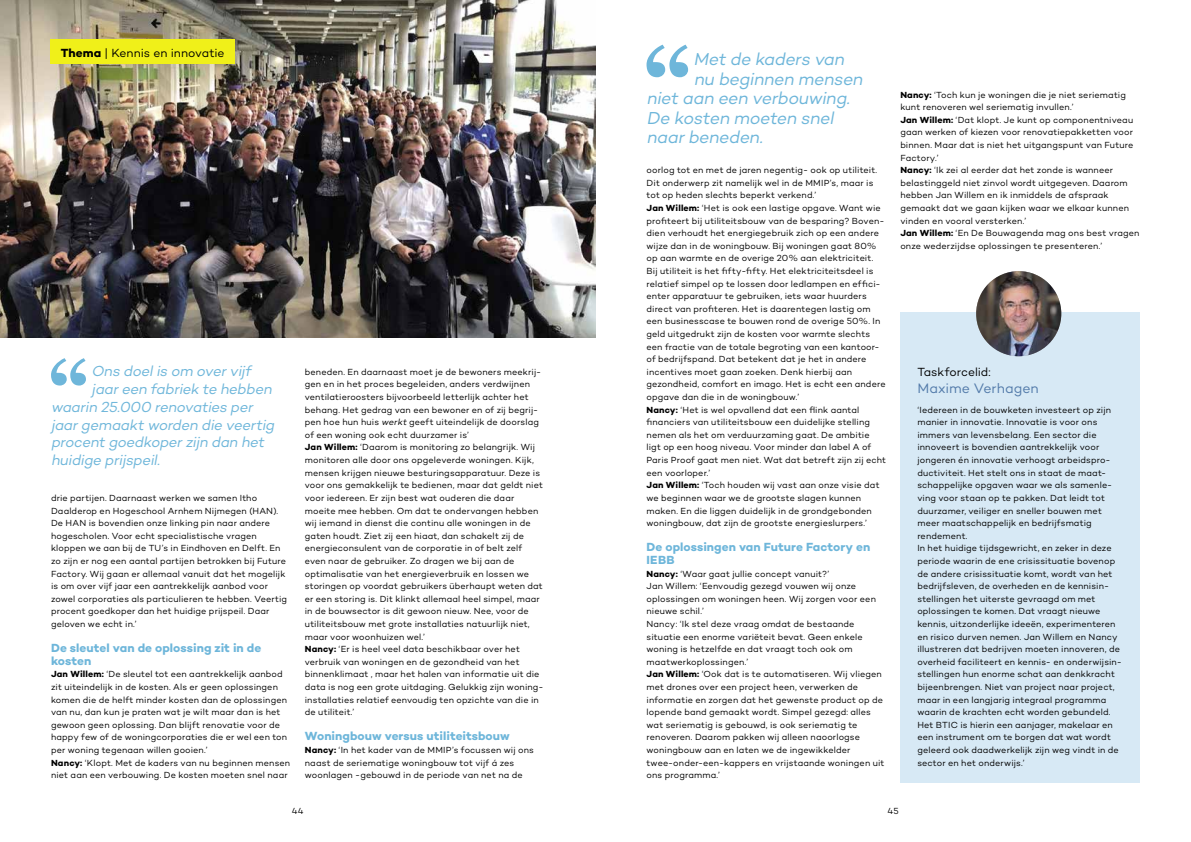
<style>
.page{position:relative;width:1191px;height:842px;background:#fff}
.page>*{position:absolute;margin:0;border:0;box-sizing:border-box;transform-origin:0 0}
.t1{font:italic 17.6px "Campton";color:#6eb6da}
.t2{font:italic 14.8px "Campton";letter-spacing:-.025em;color:#6eb6da}
.t3{font:14px "Campton";color:#537baa}
.t4{font:700 12px/12.6px "Campton";letter-spacing:.005em;color:#6eb6da}
.t5{font:12px "Campton";color:#000}
.t6{font:9px/12.6px "Campton";letter-spacing:.015em;color:#000}
.s1{font-weight:700}
.s2{font-style:italic}
</style>
<div class="page">
<img style="left:0;top:0;width:595px;height:337px">
<div style="left:900px;top:312px;width:240px;height:470px;background:#d7e9f5"></div>
<img style="left:976px;top:271px;width:85px;height:85px;border-radius:43px">
<svg style="left:51px;top:358px;width:35px;height:28px"></svg>
<svg style="left:646px;top:45px;width:42px;height:32px"></svg>
<div style="left:50px;top:40px;width:185px;height:24px;background:#f0f019"></div>
<h3 class="t5" style="left:61px;top:45px;width:165px"><span class="s1">Thema</span> | Kennis en innovatie</h3>
<h2 class="t2" style="left:91px;top:361px;width:164px">Ons doelis om overvijf</h2>
<h2 class="t2" style="left:92px;top:379px;width:185px">jaareen fabriek te hebben</h2>
<h2 class="t2" style="left:51px;top:397px;width:206px">waarin 25.000 renovaties per</h2>
<h2 class="t2" style="left:51px;top:415px;width:228px">jaargemaaktworden die veertig</h2>
<h2 class="t2" style="left:51px;top:433px;width:218px">procentgoedkoperzijn dan het</h2>
<h2 class="t2" style="left:51px;top:451px;width:113px">huidige prijspeil.</h2>
<p class="t6" style="left:51px;top:491px;width:238px">drie partijen. Daarnaast werken we samen Itho Daalderop en Hogeschool Arnhem Nijmegen (HAN).<br>De HAN is bovendien onze linking pin naar andere hogescholen. Voor echt specialistische vragen kloppen we aan bij de TU’s in Eindhoven en Delft. En zo zijn er nog een aantal partijen betrokken bij Future Factory. Wij gaan er allemaal vanuit dat het mogelijk is om over vijf jaar een aantrekkelijk aanbod voor zowel corporaties als particulieren te hebben. Veertig procent goedkoper dan het huidige prijspeil. Daar geloven we echt in.’</p>
<h3 class="t4" style="left:51px;top:641px;width:212px">De sleutel van de oplossing zit in de kosten</h3>
<p class="t6" style="left:51px;top:668px;width:241px"><span class="s1">Jan Willem:</span> ‘De sleutel tot een aantrekkelijk aanbod zit uiteindelijk in de kosten. Als er geen oplossingen komen die de helft minder kosten dan de oplossingen van nu, dan kun je praten wat je wilt maar dan is het gewoon geen oplossing. Dan blijft renovatie voor de happy few of de woningcorporaties die er wel een ton per woning tegenaan willen gooien.’<br><span class="s1">Nancy:</span> ‘Klopt. Met de kaders van nu beginnen mensen niet aan een verbouwing. De kosten moeten snel naar</p>
<p class="t6" style="left:305px;top:365px;width:240px">beneden. En daarnaast moet je de bewoners meekrij&shy;gen en in het proces begeleiden, anders verdwijnen ventilatieroosters bijvoorbeeld letterlijk achter het behang. Het gedrag van een bewoner en of zij begrij&shy;pen hoe hun huis <span class="s2">werkt</span> geeft uiteindelijk de doorslag of een woning ook echt duurzamer is’<br><span class="s1">Jan Willem:</span> ‘Daarom is monitoring zo belangrijk. Wij monitoren alle door ons opgeleverde woningen. Kijk, mensen krijgen nieuwe besturingsapparatuur. Deze is voor ons gemakkelijk te bedienen, maar dat geldt niet voor iedereen. Er zijn best wat ouderen die daar moeite mee hebben. Om dat te ondervangen hebben wij iemand in dienst die continu alle woningen in de gaten houdt. Ziet zij een hiaat, dan schakelt zij de energieconsulent van de corporatie in of belt zelf even naar de gebruiker. Zo dragen we bij aan de optimalisatie van het energieverbruik en lossen we storingen op voordat gebruikers überhaupt weten dat er een storing is. Dit klinkt allemaal heel simpel, maar in de bouwsector is dit gewoon nieuw. Nee, voor de utiliteitsbouw met grote installaties natuurlijk niet, maar voor woonhuizen wel.’<br><span class="s1">Nancy:</span> ‘Er is heel veel data beschikbaar over het verbruik van woningen en de gezondheid van het binnenklimaat , maar het halen van informatie uit die data is nog een grote uitdaging. Gelukkig zijn woning&shy;installaties relatief eenvoudig ten opzichte van die in de utiliteit.’</p>
<h3 class="t4" style="left:305px;top:730px;width:206px">Woningbouw versus utiliteitsbouw</h3>
<p class="t6" style="left:305px;top:743px;width:231px"><span class="s1">Nancy:</span> ‘In het kader van de MMIP’s focussen wij ons naast de seriematige woningbouw tot vijf á zes woonlagen -gebouwd in de periode van net na de</p>
<h1 class="t1" style="left:693px;top:48px;width:156px">Metde kaders van</h1>
<h1 class="t1" style="left:694px;top:68px;width:174px">nu beginnen mensen</h1>
<h1 class="t1" style="left:646px;top:87px;width:208px">nietaan een verbouwing.</h1>
<h1 class="t1" style="left:646px;top:107px;width:192px">De kosten moeten snel</h1>
<h1 class="t1" style="left:646px;top:126px;width:121px">naarbeneden.</h1>
<p class="t6" style="left:646px;top:164px;width:241px">oorlog tot en met de jaren negentig- ook op utiliteit.<br>Dit onderwerp zit namelijk wel in de MMIP’s, maar is tot op heden slechts beperkt verkend.’<br><span class="s1">Jan Willem:</span> ‘Het is ook een lastige opgave. Want wie profiteert bij utiliteitsbouw van de besparing? Boven&shy;dien verhoudt het energiegebruik zich op een andere wijze dan in de woningbouw. Bij woningen gaat 80% op aan warmte en de overige 20% aan elektriciteit.<br>Bij utiliteit is het fifty-fifty. Het elektriciteitsdeel is relatief simpel op te lossen door ledlampen en effici&shy;ënter apparatuur te gebruiken, iets waar huurders direct van profiteren. Het is daarentegen lastig om een businesscase te bouwen rond de overige 50%. In geld uitgedrukt zijn de kosten voor warmte slechts een fractie van de totale begroting van een kantoor&shy;of bedrijfspand. Dat betekent dat je het in andere incentives moet gaan zoeken. Denk hierbij aan gezondheid, comfort en imago. Het is echt een andere opgave dan die in de woningbouw.’<br><span class="s1">Nancy:</span> ‘Het is wel opvallend dat een flink aantal financiers van utiliteitsbouw een duidelijke stelling nemen als het om verduurzaming gaat. De ambitie ligt op een hoog niveau. Voor minder dan label A of Paris Proof gaat men niet. Wat dat betreft zijn zij echt een voorloper.’<br><span class="s1">Jan Willem:</span> ‘Toch houden wij vast aan onze visie dat we beginnen waar we de grootste slagen kunnen maken. En die liggen duidelijk in de grondgebonden woningbouw, dat zijn de grootste energieslurpers.’</p>
<h3 class="t4" style="left:646px;top:541px;width:225px">De oplossingen van Future Factory en<br>IEBB</h3>
<p class="t6" style="left:646px;top:567px;width:239px"><span class="s1">Nancy:</span> ‘Waar gaat jullie concept vanuit?’<br>Jan Willem: ‘Eenvoudig gezegd vouwen wij onze oplossingen om woningen heen. Wij zorgen voor een nieuwe schil.’<br>Nancy: ‘Ik stel deze vraag omdat de bestaande situatie een enorme variëteit bevat. Geen enkele woning is hetzelfde en dat vraagt toch ook om maatwerkoplossingen.’<br><span class="s1">Jan Willem:</span> ‘Ook dat is te automatiseren. Wij vliegen met drones over een project heen, verwerken de informatie en zorgen dat het gewenste product op de lopende band gemaakt wordt. Simpel gezegd: alles wat seriematig is gebouwd, is ook seriematig te renoveren. Daarom pakken wij alleen naoorlogse woningbouw aan en laten we de ingewikkelder twee-onder-een-kappers en vrijstaande woningen uit ons programma.’</p>
<p class="t6" style="left:900px;top:88px;width:241px"><span class="s1">Nancy:</span> ‘Toch kun je woningen die je niet seriematig kunt renoveren wel seriematig invullen.’<br><span class="s1">Jan Willem:</span> ‘Dat klopt. Je kunt op componentniveau gaan werken of kiezen voor renovatiepakketten voor binnen. Maar dat is niet het uitgangspunt van Future Factory.’<br><span class="s1">Nancy:</span> ‘Ik zei al eerder dat het zonde is wanneer belastinggeld niet zinvol wordt uitgegeven. Daarom hebben Jan Willem en ik inmiddels de afspraak gemaakt dat we gaan kijken waar we elkaar kunnen vinden en vooral versterken.’<br><span class="s1">Jan Willem:</span> ‘En De Bouwagenda mag ons best vragen onze wederzijdse oplossingen te presenteren.’</p>
<h3 class="t5" style="left:917px;top:365px;width:75px">Taskforcelid:</h3>
<h3 class="t3" style="left:917px;top:379px;width:123px">Maxime Verhagen</h3>
<p class="t6" style="left:917px;top:403px;width:206px">‘Iedereen in de bouwketen investeert op zijn manier in innovatie. Innovatie is voor ons immers van levensbelang. Een sector die innoveert is bovendien aantrekkelijk voor jongeren én innovatie verhoogt arbeidspro&shy;ductiviteit. Het stelt ons in staat de maat&shy;schappelijke opgaven waar we als samenle&shy;ving voor staan op te pakken. Dat leidt tot duurzamer, veiliger en sneller bouwen met meer maatschappelijk en bedrijfsmatig rendement.<br>In het huidige tijdsgewricht, en zeker in deze periode waarin de ene crisissituatie bovenop de andere crisissituatie komt, wordt van het bedrijfsleven, de overheden en de kennisin&shy;stellingen het uiterste gevraagd om met oplossingen te komen. Dat vraagt nieuwe kennis, uitzonderlijke ideeën, experimenteren en risico durven nemen. Jan Willem en Nancy illustreren dat bedrijven moeten innoveren, de overheid faciliteert en kennis- en onderwijsin&shy;stellingen hun enorme schat aan denkkracht bijeenbrengen. Niet van project naar project, maar in een langjarig integraal programma waarin de krachten echt worden gebundeld.<br>Het BTIC is hierin een aanjager, makelaar en een instrument om te borgen dat wat wordt geleerd ook daadwerkelijk zijn weg vindt in de sector en het onderwijs.’</p>
<p class="t6" style="left:292px;top:804px;width:13px">44</p>
<p class="t6" style="left:887px;top:804px;width:13px">45</p>
</div>
